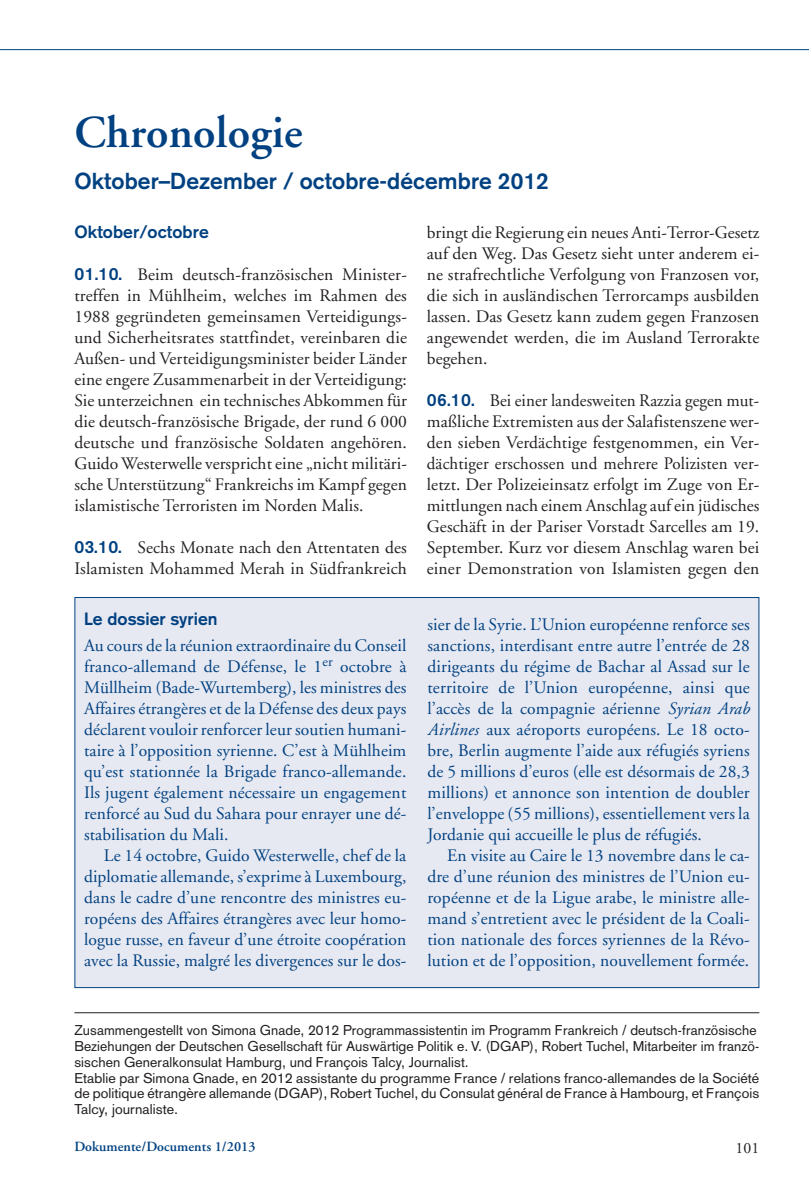
<style>
.page{position:relative;width:809px;height:1191px;background:#fff}
.page>*{position:absolute;margin:0;border:0;box-sizing:border-box;transform-origin:0 0}
.t1{font:600 45.5px "Adobe Garamond";letter-spacing:.005em;color:#014181}
.t2{font:700 22.75px "Akzidenz Grotesk";letter-spacing:.005em;color:#014181}
.t3{font:17.5px/21px "Adobe Garamond";letter-spacing:.005em;color:#014181;text-align:justify}
.t4{font:17.5px/21px "Adobe Garamond";letter-spacing:.01em;color:#231f20;text-align:justify}
.t5{font:700 17.5px "Akzidenz Grotesk";letter-spacing:.005em;color:#014181}
.t6{font:15.75px "Adobe Garamond";color:#231f20}
.t7{font:14px/15.8px "Akzidenz Grotesk";letter-spacing:.005em;color:#231f20}
.t8{font:600 14px "Adobe Garamond";letter-spacing:.005em;color:#014181}
.s1{font-family:"Akzidenz Grotesk BE";font-weight:500;color:#014181}
.s2{font-style:italic}
</style>
<div class="page">
<hr style="left:0;top:49px;width:809px;height:1px;background:#014181">
<hr style="left:74px;top:1012px;width:685px;height:1px;background:#231f20">
<div style="left:75px;top:598px;width:683px;height:389px;background:#e7e9f2"></div>
<h1 class="t1" style="left:74px;top:114px;width:230px">Chronologie</h1>
<h2 class="t2" style="left:74px;top:173px;width:476px">Oktober–Dezember / octobre-décembre 2012</h2>
<p class="t5" style="left:74px;top:226px;width:136px">Oktober/octobre</p>
<p class="t4" style="left:74px;top:265px;width:334px"><span class="s1">01.10.</span> Beim deutsch-französischen Minister&shy;treffen in Mühlheim, welches im Rahmen des 1988 gegründeten gemeinsamen Verteidigungs&shy;und Sicherheitsrates stattfindet, vereinbaren die Außen- und Verteidigungsminister beider Länder eine engere Zusammenarbeit in der Verteidigung:<br>Sie unterzeichnen ein technisches Abkommen für die deutsch-französische Brigade, der rund 6 000 deutsche und französische Soldaten angehören.<br>Guido Westerwelle verspricht eine „nicht militäri&shy;sche Unterstützung“ Frankreichs im Kampf gegen islamistische Terroristen im Norden Malis.</p>
<p class="t4" style="left:74px;top:538px;width:334px"><span class="s1">03.10.</span> Sechs Monate nach den Attentaten des<br>Islamisten Mohammed Merah in Südfrankreich</p>
<p class="t4" style="left:427px;top:223px;width:334px">bringt die Regierung ein neues Anti-Terror-Gesetz auf den Weg. Das Gesetz sieht unter anderem ei&shy;ne strafrechtliche Verfolgung von Franzosen vor, die sich in ausländischen Terrorcamps ausbilden lassen. Das Gesetz kann zudem gegen Franzosen angewendet werden, die im Ausland Terrorakte begehen.</p>
<p class="t4" style="left:427px;top:391px;width:334px"><span class="s1">06.10.</span> Bei einer landesweiten Razzia gegen mut&shy;maßliche Extremisten aus der Salafistenszene wer&shy;den sieben Verdächtige festgenommen, ein Ver&shy;dächtiger erschossen und mehrere Polizisten ver&shy;letzt. Der Polizeieinsatz erfolgt im Zuge von Er&shy;mittlungen nach einem Anschlag auf ein jüdisches Geschäft in der Pariser Vorstadt Sarcelles am 19.<br>September. Kurz vor diesem Anschlag waren bei einer Demonstration von Islamisten gegen den</p>
<p class="t5" style="left:84px;top:612px;width:135px">Le dossier syrien</p>
<p class="t3" style="left:84px;top:636px;width:324px">Au cours de la réunion extraordinaire du Conseil franco-allemand de Défense, le 1<sup>er</sup> octobre à Müllheim (Bade-Wurtemberg), les ministres des Affaires étrangères et de la Défense des deux pays déclarent vouloir renforcer leur soutien humani&shy;taire à l’opposition syrienne. C’est à Mühlheim qu’est stationnée la Brigade franco-allemande.<br>Ils jugent également nécessaire un engagement renforcé au Sud du Sahara pour enrayer une dé&shy;stabilisation du Mali.</p>
<p class="t3" style="left:84px;top:846px;width:324px;text-indent:20px">Le 14 octobre, Guido Westerwelle, chef de la diplomatie allemande, s’exprime à Luxembourg, dans le cadre d’une rencontre des ministres eu&shy;ropéens des Affaires étrangères avec leur homo&shy;logue russe, en faveur d’une étroite coopération avec la Russie, malgré les divergences sur le dos-</p>
<p class="t3" style="left:427px;top:615px;width:324px">sier de la Syrie. L’Union européenne renforce ses sanctions, interdisant entre autre l’entrée de 28 dirigeants du régime de Bachar al Assad sur le territoire de l’Union européenne, ainsi que l’accès de la compagnie aérienne <span class="s2">Syrian Arab Airlines</span> aux aéroports européens. Le 18 octo&shy;bre, Berlin augmente l’aide aux réfugiés syriens de 5 millions d’euros (elle est désormais de 28,3 millions) et annonce son intention de doubler l’enveloppe (55 millions), essentiellement vers la Jordanie qui accueille le plus de réfugiés.</p>
<p class="t3" style="left:427px;top:846px;width:324px;text-indent:20px">En visite au Caire le 13 novembre dans le ca&shy;dre d’une réunion des ministres de l’Union eu&shy;ropéenne et de la Ligue arabe, le ministre alle&shy;mand s’entretient avec le président de la Coali&shy;tion nationale des forces syriennes de la Révo&shy;lution et de l’opposition, nouvellement formée.</p>
<p class="t7" style="left:74px;top:1024px;width:686px">Zusammengestellt von Simona Gnade, 2012 Programmassistentin im Programm Frankreich / deutsch-französische Beziehungen der Deutschen Gesellschaft für Auswärtige Politik e. V. (DGAP), Robert Tuchel, Mitarbeiter im franzö&shy;sischen Generalkonsulat Hamburg, und François Talcy, Journalist.<br>Etablie par Simona Gnade, en 2012 assistante du programme France / relations franco-allemandes de la Société de politique étrangère allemande (DGAP), Robert Tuchel, du Consulat général de France à Hambourg, et François Talcy, journaliste.</p>
<p class="t8" style="left:74px;top:1140px;width:183px">Dokumente/Documents 1/2013</p>
<p class="t6" style="left:735px;top:1141px;width:25px">101</p>
</div>
